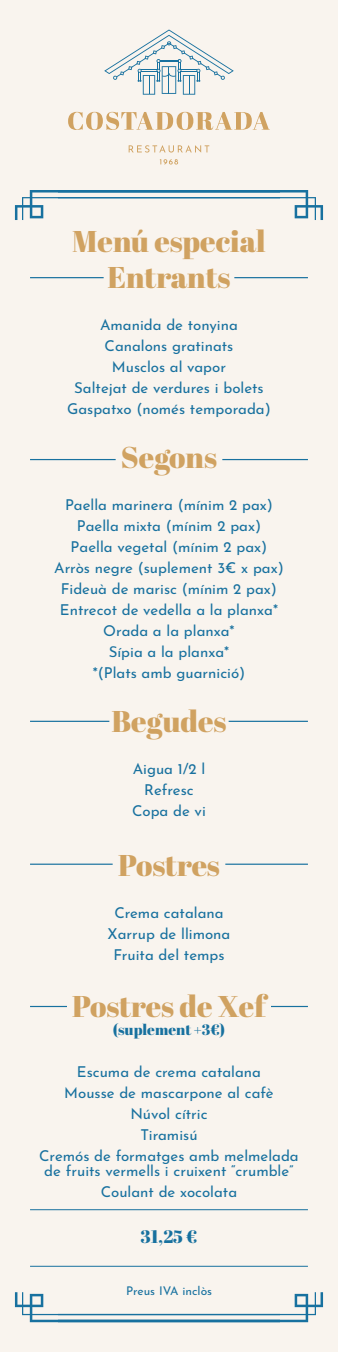
<style>
.page{position:relative;width:338px;height:1352px;background:#fff}
.page>*{position:absolute;margin:0;border:0;box-sizing:border-box;transform-origin:0 0}
.t1{font:30px/36px "Abril Fatface";color:#d0a261;text-align:center}
.t2{font:18px "Abril Fatface";color:#18719f}
.t3{font:15px/21px "Josefin Sans";color:#18719f;text-align:center}
.t4{font:15px "Abril Fatface";color:#18719f}
.t5{font:12px "Josefin Sans";color:#18719f}
</style>
<div class="page">
<div style="left:0;top:0;width:338px;height:1351px;background:#f9f4ee"></div>
<svg style="left:15px;top:190px;width:308px;height:30px"></svg>
<svg style="left:15px;top:1292px;width:308px;height:29px"></svg>
<svg style="left:68px;top:112px;width:202px;height:18px"></svg>
<svg style="left:128px;top:145px;width:81px;height:8px"></svg>
<svg style="left:160px;top:159px;width:18px;height:5px"></svg>
<svg style="left:104px;top:29px;width:129px;height:66px"></svg>
<hr style="left:30px;top:1265px;width:278px;height:1px;background:#18719f">
<hr style="left:30px;top:1209px;width:278px;height:1px;background:#18719f">
<hr style="left:30px;top:277px;width:74px;height:1px;background:#18719f">
<hr style="left:30px;top:459px;width:86px;height:1px;background:#18719f">
<hr style="left:30px;top:720px;width:79px;height:2px;background:#18719f">
<hr style="left:30px;top:863px;width:82px;height:1px;background:#18719f">
<hr style="left:30px;top:1005px;width:37px;height:1px;background:#18719f">
<hr style="left:271px;top:1005px;width:37px;height:1px;background:#18719f">
<hr style="left:225px;top:863px;width:83px;height:1px;background:#18719f">
<hr style="left:228px;top:720px;width:80px;height:2px;background:#18719f">
<hr style="left:222px;top:459px;width:86px;height:1px;background:#18719f">
<hr style="left:234px;top:277px;width:74px;height:1px;background:#18719f">
<h1 class="t1" style="left:72px;top:222px;width:195px">Menú especial<br>Entrants</h1>
<p class="t3" style="left:67px;top:312px;width:205px">Amanida de tonyina<br>Canalons gratinats<br>Musclos al vapor<br>Saltejat de verdures i bolets<br>Gaspatxo (només temporada)</p>
<h1 class="t1" style="left:121px;top:438px;width:98px">Segons</h1>
<p class="t3" style="left:54px;top:492px;width:231px">Paella marinera (mínim 2 pax)<br>Paella mixta (mínim 2 pax)<br>Paella vegetal (mínim 2 pax)<br>Arròs negre (suplement 3€ x pax)<br>Fideuà de marisc (mínim 2 pax)<br>Entrecot de vedella a la planxa*<br>Orada a la planxa*<br>Sípia a la planxa*<br>*(Plats amb guarnició)</p>
<h1 class="t1" style="left:111px;top:702px;width:116px">Begudes</h1>
<p class="t3" style="left:132px;top:756px;width:75px">Aigua 1/2 l<br>Refresc<br>Copa de vi</p>
<h1 class="t1" style="left:118px;top:846px;width:103px">Postres</h1>
<p class="t3" style="left:107px;top:900px;width:124px">Crema catalana<br>Xarrup de llimona<br>Fruita del temps</p>
<h1 class="t1" style="left:72px;top:987px;width:195px">Postres de Xef</h1>
<p class="t4" style="left:113px;top:1019px;width:113px">(suplement +3€)</p>
<p class="t3" style="left:39px;top:1059px;width:261px">Escuma de crema catalana<br>Mousse de mascarpone al cafè<br>Núvol cítric<br>Tiramisú<br>Cremós de formatges amb melmelada</p>
<p class="t3" style="left:44px;top:1158px;width:250px">de fruits vermells i cruixent “crumble”<br>Coulant de xocolata</p>
<p class="t2" style="left:140px;top:1223px;width:58px">31,25 €</p>
<p class="t5" style="left:126px;top:1280px;width:87px">Preus IVA inclòs</p>
</div>
